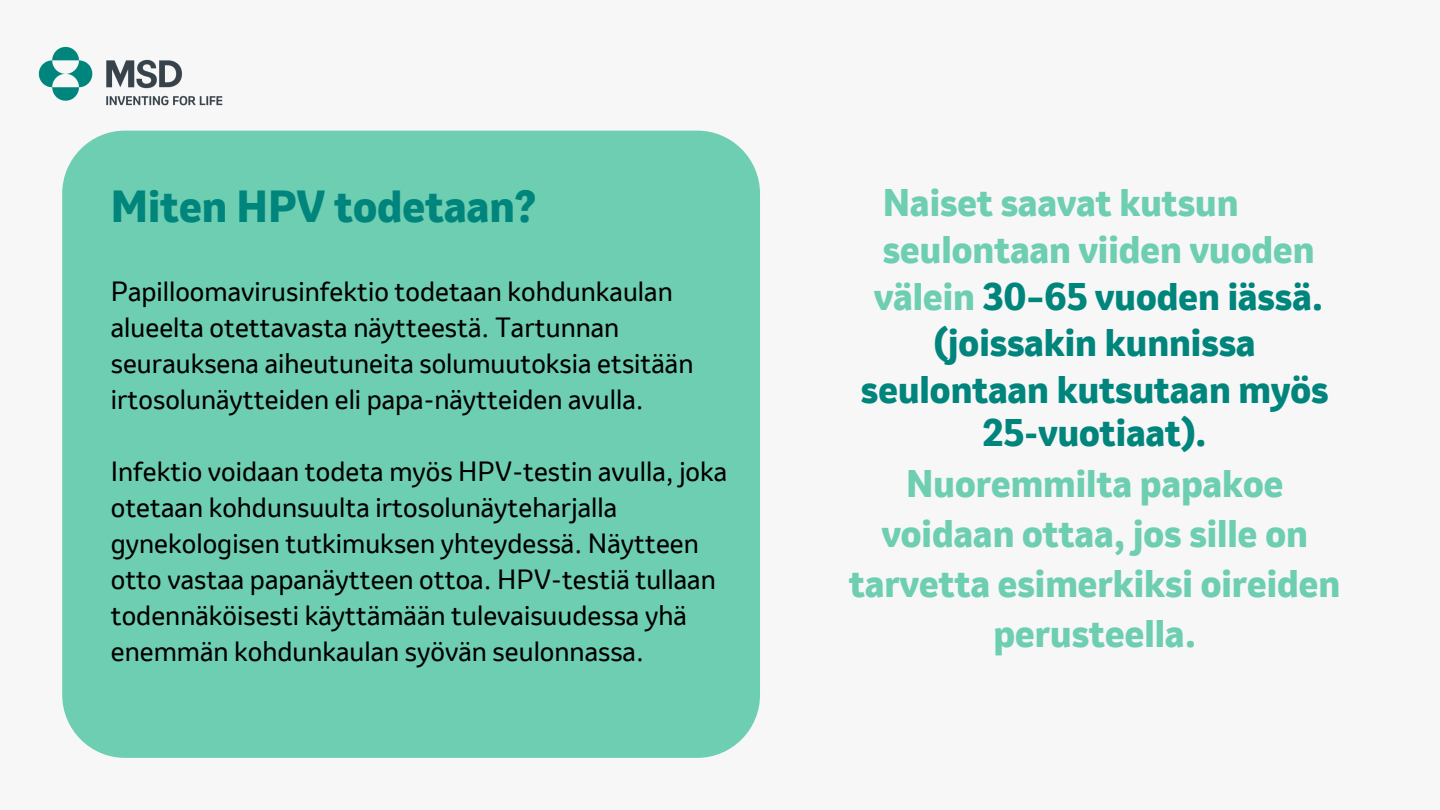
<style>
.page{position:relative;width:1440px;height:810px;background:#f7f7f7}
.page>*{position:absolute;margin:0;border:0;box-sizing:border-box;transform-origin:0 0}
.t1{font:800 42px "Invention";color:#00857c}
.t2{font:800 36px/50.2px "Invention";color:#6eceb2;text-align:center}
.t3{font:800 36px "Invention";color:#00857c}
.t4{font:26px/36px "Invention";color:#000}
.s1{font-style:inherit}
.s2{color:#6eceb2}
.s3{color:#00857c}
</style>
<div class="page">
<div style="left:62px;top:131px;width:698px;height:627px;background:#6eceb2;border-radius:63px"></div>
<img style="left:38px;top:46px;width:210px;height:86px">
<p class="t1" style="left:111px;top:191px;width:427px">Miten HPV todetaan?</p>
<p class="t4" style="left:111px;top:276px;width:584px">Papilloomavirusinfektio todetaan kohdunkaulan alueelta otettavasta näytteestä. Tartunnan seurauksena aiheutuneita solumuutoksia etsitään irtosolunäytteiden eli <span class="s1">p</span>apa-näytteiden avulla.</p>
<p class="t4" style="left:111px;top:456px;width:618px">Infektio voidaan todeta myös HPV-testin avulla, joka otetaan kohdunsuulta irtosolunäyteharjalla gynekologisen tutkimuksen yhteydessä. Näytteen otto vastaa papanäytteen ottoa. HPV-testiä tullaan todennäköisesti käyttämään tulevaisuudessa yhä enemmän kohdunkaulan syövän seulonnassa.</p>
<p class="t2" style="left:883px;top:178px;width:357px">Naiset saavat kutsun</p>
<p class="t2" style="left:883px;top:229px;width:433px">seulontaan viiden vuoden</p>
<p class="t3" style="left:874px;top:283px;width:451px"><span class="s2">välein</span> 30–65 vuoden iässä.</p>
<p class="t3" style="left:934px;top:317px;width:323px">(joissakin kunnissa</p>
<p class="t3" style="left:861px;top:363px;width:469px">seulontaan kutsutaan myös</p>
<p class="t2" style="left:849px;top:412px;width:493px"><span class="s3">25-vuotiaat).<br></span>Nuoremmilta papakoe voidaan ottaa, jos sille on tarvetta esimerkiksi oireiden perusteella.</p>
</div>
